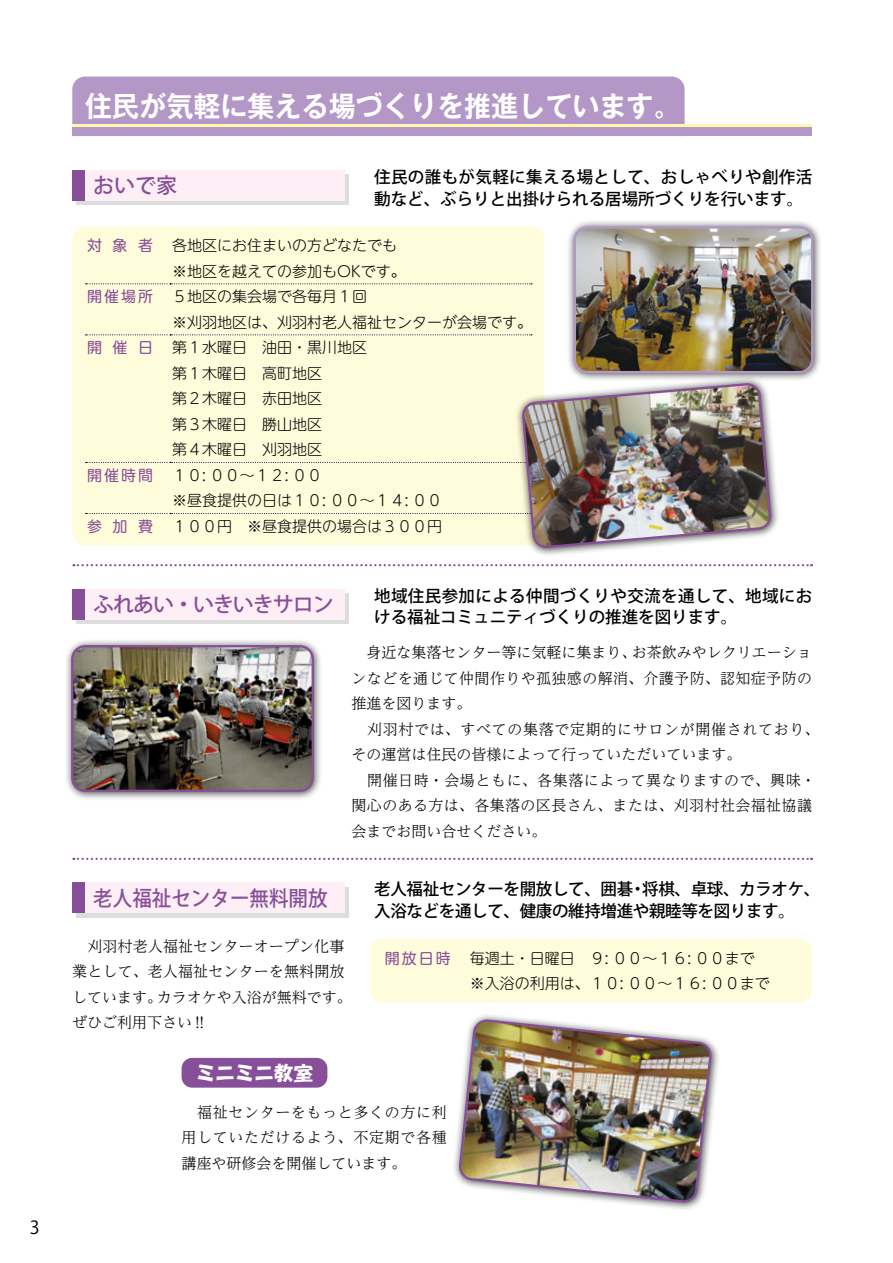
<style>
.page{position:relative;width:893px;height:1263px;background:#fff}
.page>*{position:absolute;margin:0;border:0;box-sizing:border-box;transform-origin:0 0}
.t1{font:700 28.5px "Gothic MB101 Pr 6 De";color:#fff;scale:.95 1}
.t2{font:500 21px "Koz Go Pr 6 N";letter-spacing:-.05em;color:#874f99}
.t3{font:500 21px "Koz Go Pr 6 N";color:#874f99;scale:.93 1}
.t4{font:500 21px "Koz Go Pr 6 N";color:#874f99}
.t5{font:19.5px "HG Soei Kakupoptai";color:#fff}
.t6{font:18px "Koz Go Pr 6 N";color:#000}
.t7{font:500 16.5px/21.8px "Koz Go Pr 6 N";letter-spacing:.025em;color:#000}
.t8{font:500 16.5px/21.8px "Koz Go Pr 6 N";letter-spacing:-.02em;color:#000}
.t9{font:300 15px/25.5px "UD Reimin Pr 6";letter-spacing:.01em;color:#000}
.t10{font:300 15px/25.5px "UD Shin M Go Pr 6";color:#000}
.t11{font:15px "UD Shin M Go Pr 6";letter-spacing:.13em;color:#874f99}
</style>
<div class="page">
<div style="left:72px;top:77px;width:613px;height:48px;background:#b398c7"></div>
<svg style="left:72px;top:125px;width:740px;height:3px;background:#e5d7b7"></svg>
<div style="left:72px;top:128px;width:740px;height:8px;background:#b398c7"></div>
<div style="left:72px;top:226px;width:472px;height:319px;background:#fffcdb;border-radius:13px"></div>
<svg style="left:86px;top:283px;width:446px;height:1px"></svg>
<svg style="left:86px;top:334px;width:446px;height:1px"></svg>
<div style="left:77px;top:174px;width:272px;height:31px;background:#dcdddd"></div>
<div style="left:72px;top:170px;width:272px;height:31px;background:#fdeff5"></div>
<div style="left:72px;top:170px;width:13px;height:31px;background:#874f99"></div>
<div style="left:566px;top:219px;width:256px;height:163px;background:#000;opacity:.75"></div>
<img style="left:575px;top:227px;width:237px;height:145px">
<div style="left:574px;top:226px;width:239px;height:147px;border:2px solid #b398c7;border-radius:13px"></div>
<div style="left:515px;top:376px;width:265px;height:181px;background:#000;opacity:.75"></div>
<img style="left:86px;top:384px;width:685px;height:163px">
<svg style="left:73px;top:564px;width:739px;height:2px"></svg>
<svg style="left:73px;top:858px;width:739px;height:2px"></svg>
<div style="left:77px;top:593px;width:272px;height:31px;background:#dcdddd"></div>
<div style="left:72px;top:589px;width:272px;height:31px;background:#fdeff5"></div>
<div style="left:72px;top:589px;width:13px;height:31px;background:#874f99"></div>
<div style="left:64px;top:638px;width:259px;height:163px;background:#000;opacity:.75"></div>
<img style="left:72px;top:646px;width:240px;height:145px">
<div style="left:71px;top:645px;width:243px;height:147px;border:2px solid #874f99;border-radius:13px"></div>
<div style="left:77px;top:887px;width:272px;height:30px;background:#dcdddd"></div>
<div style="left:72px;top:882px;width:272px;height:31px;background:#fdeff5"></div>
<div style="left:72px;top:882px;width:13px;height:31px;background:#874f99"></div>
<div style="left:370px;top:939px;width:442px;height:63px;background:#fffcdb;border-radius:13px"></div>
<div style="left:182px;top:1058px;width:145px;height:30px;background:#874f99;border-radius:11px"></div>
<div style="left:452px;top:1012px;width:268px;height:199px;background:#000;opacity:.75"></div>
<img style="left:457px;top:1018px;width:256px;height:186px">
<p class="t6" style="left:30px;top:1217px;width:11px">3</p>
<h1 class="t1" style="left:85px;top:82px;width:628px">住民が気軽に集える場づくりを推進しています。</h1>
<h2 class="t4" style="left:93px;top:174px;width:85px">おいで家</h2>
<p class="t7" style="left:374px;top:166px;width:440px">住民の誰もが気軽に集える場として、おしゃべりや創作活動など、ぶらりと出掛けられる居場所づくりを行います。</p>
<p class="t11" style="left:87px;top:233px;width:67px">対象者</p>
<p class="t10" style="left:172px;top:232px;width:235px">各地区にお住まいの方どなたでも※地区を越えての参加もOKです。</p>
<p class="t11" style="left:87px;top:284px;width:67px">開催場所</p>
<p class="t10" style="left:172px;top:283px;width:361px">５地区の集会場で各毎月１回<br>※刈羽地区は、刈羽村老人福祉センターが会場です。</p>
<p class="t11" style="left:87px;top:335px;width:67px">開催日</p>
<p class="t10" style="left:172px;top:334px;width:197px">第１水曜日　油田・黒川地区第１木曜日　高町地区<br>第２木曜日　赤田地区<br>第３木曜日　勝山地区<br>第４木曜日　刈羽地区</p>
<p class="t11" style="left:87px;top:463px;width:67px">開催時間</p>
<p class="t10" style="left:172px;top:462px;width:271px">１０: ００～１２: ００<br>※昼食提供の日は１０: ００～１４: ００</p>
<p class="t11" style="left:87px;top:514px;width:67px">参加費</p>
<p class="t10" style="left:172px;top:513px;width:271px">１００円　※昼食提供の場合は３００円</p>
<h2 class="t2" style="left:93px;top:593px;width:242px">ふれあい・いきいきサロン</h2>
<p class="t7" style="left:374px;top:585px;width:440px">地域住民参加による仲間づくりや交流を通して、地域における福祉コミュニティづくりの推進を図ります。</p>
<p class="t9" style="left:351px;top:639px;width:469px">　身近な集落センター等に気軽に集まり、お茶飲みやレクリエーションなどを通じて仲間作りや孤独感の解消、介護予防、認知症予防の推進を図ります。<br>　刈羽村では、すべての集落で定期的にサロンが開催されており、その運営は住民の皆様によって行っていただいています。<br>　開催日時・会場ともに、各集落によって異なりますので、興味・関心のある方は、各集落の区長さん、または、刈羽村社会福祉協議会までお問い合せください。</p>
<h2 class="t3" style="left:93px;top:886px;width:254px">老人福祉センター無料開放</h2>
<p class="t9" style="left:72px;top:933px;width:281px">　刈羽村老人福祉センターオープン化事業として、老人福祉センターを無料開放しています。カラオケや入浴が無料です。ぜひご利用下さい‼</p>
<h3 class="t5" style="left:196px;top:1063px;width:118px">ミニミニ教室</h3>
<p class="t8" style="left:374px;top:879px;width:448px">老人福祉センターを開放して、囲碁・将棋、卓球、カラオケ、入浴などを通して、健康の維持増進や親睦等を図ります。</p>
<p class="t11" style="left:385px;top:945px;width:67px">開放日時</p>
<p class="t10" style="left:470px;top:944px;width:301px">毎週土・日曜日　９: ００～１６: ００まで※入浴の利用は、１０: ００～１６: ００まで</p>
<p class="t9" style="left:182px;top:1099px;width:267px;text-align:justify">　福祉センターをもっと多くの方に利用していただけるよう、不定期で各種講座や研修会を開催しています。</p>
</div>
